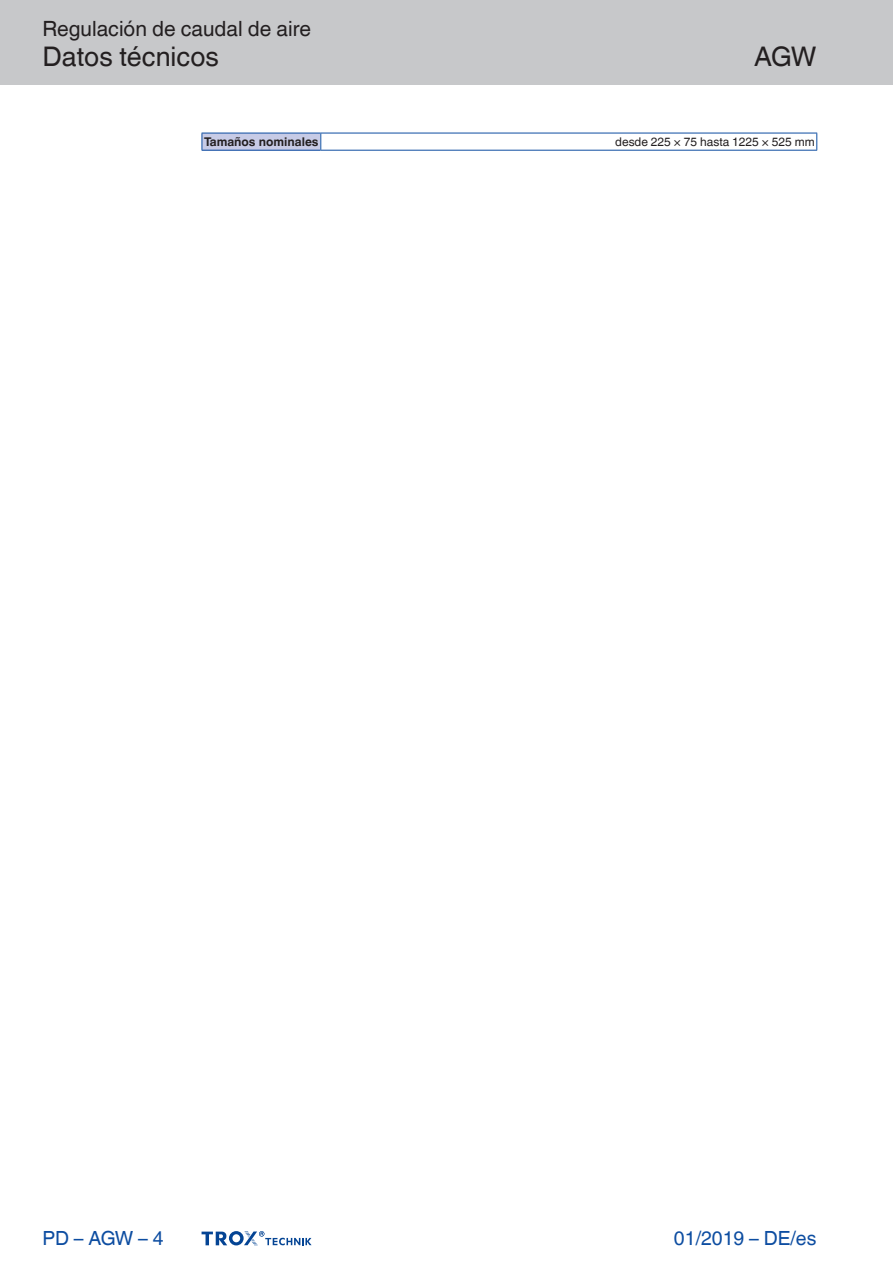
<style>
.page{position:relative;width:893px;height:1263px;background:#fff}
.page>*{position:absolute;margin:0;border:0;box-sizing:border-box;transform-origin:0 0}
.Navigation_2{font:27px "TROX Helvetica";color:#231f20}
.Navigation_3{font:27px "TROX Helvetica";color:#231f20}
.Navigation_1{font:21px "TROX Helvetica";color:#231f20}
.date{font:19.5px "TROX Helvetica";color:#0d4da1}
.pagina_li-re{font:19.5px "TROX Helvetica";color:#0d4da1}
.table_copy_right_v-c{font:12px "TROX Helvetica";color:#231f20}
.table_copy_h-cent_v{font:700 12px "TROX Helvetica";color:#231f20}
</style>
<div class="page">
<div style="left:0;top:0;width:893px;height:85px;background:#c7c8ca"></div>
<svg style="left:202px;top:1231px;width:110px;height:15px"></svg>
<div style="left:202px;top:133px;width:119px;height:17px;background:#c7cbe6"></div>
<svg style="left:320px;top:134px;width:1px;height:16px"></svg>
<hr style="left:202px;top:133px;width:119px;height:1px;background:#0d4da1">
<svg style="left:202px;top:133px;width:1px;height:17px"></svg>
<hr style="left:202px;top:150px;width:119px;height:1px;background:#0d4da1">
<hr style="left:321px;top:133px;width:496px;height:1px;background:#0d4da1">
<hr style="left:321px;top:150px;width:496px;height:1px;background:#0d4da1">
<svg style="left:816px;top:133px;width:1px;height:17px"></svg>
<p class="Navigation_1" style="left:43px;top:17px;width:270px">Regulación de caudal de aire</p>
<p class="Navigation_2" style="left:43px;top:41px;width:178px">Datos técnicos</p>
<p class="Navigation_3" style="left:754px;top:41px;width:64px">AGW</p>
<p class="table_copy_h-cent_v" style="left:204px;top:135px;width:116px">Tamaños nominales</p>
<p class="table_copy_right_v-c" style="left:615px;top:135px;width:201px">desde 225 × 75 hasta 1225 × 525 mm</p>
<p class="pagina_li-re" style="left:43px;top:1227px;width:123px">PD – AGW – 4</p>
<p class="date" style="left:674px;top:1227px;width:144px">01/2019 – DE/es</p>
</div>
